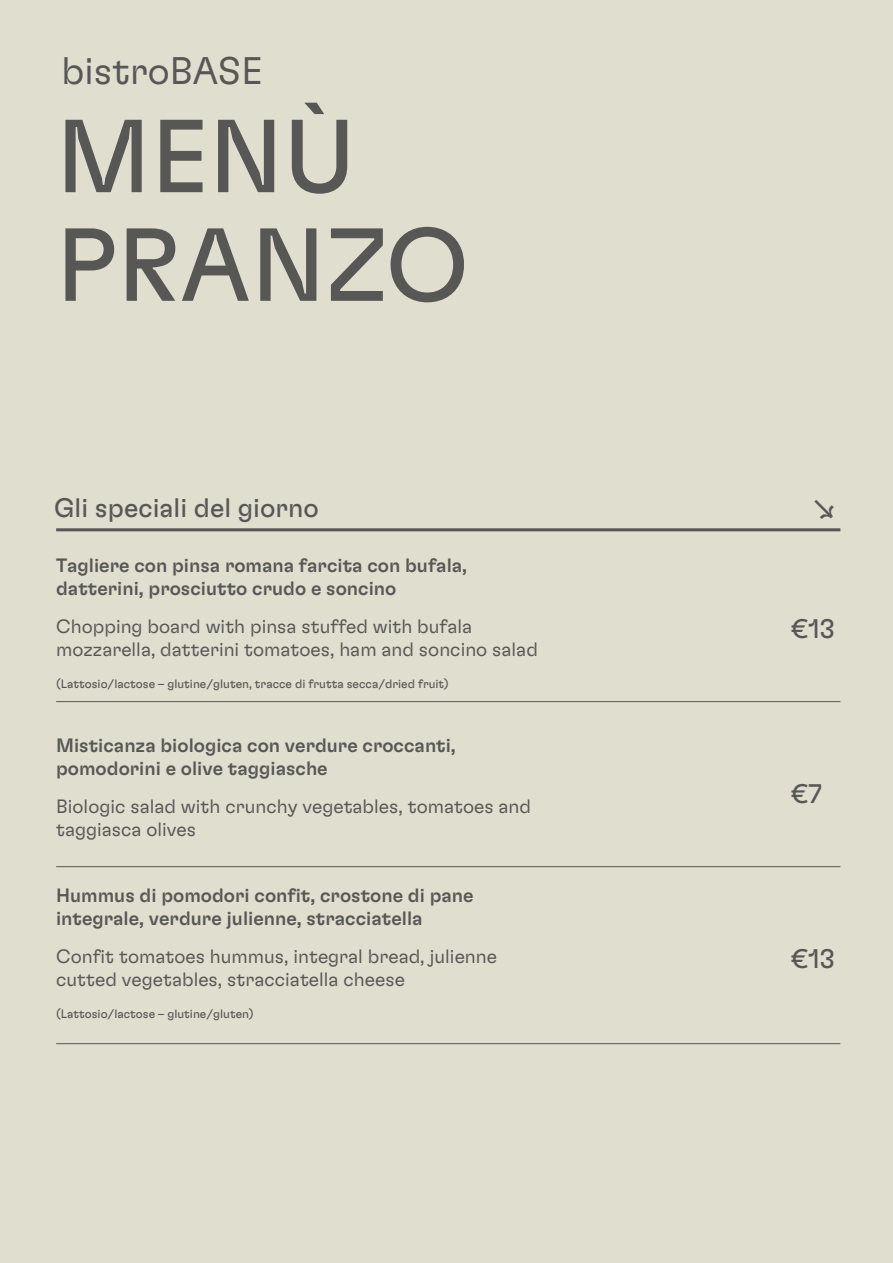
<style>
.page{position:relative;width:893px;height:1263px;background:#e0decf}
.page>*{position:absolute;margin:0;border:0;box-sizing:border-box;transform-origin:0 0}
.t1{font:103.5px/108.6px "GT Flexa";color:#575756}
.t2{font:300 38.4px "GT Flexa";color:#575756}
.t3{font:26.85px "GT Flexa";color:#575756}
.t4{font:500 26.85px "GT Flexa";color:#575756}
.t5{font:300 19.35px/23.2px "GT Flexa";color:#575756}
.t6{font:500 19.35px/23.2px "GT Flexa";color:#575756}
.t7{font:12.15px "GT Flexa";color:#575756}
</style>
<div class="page">
<hr style="left:56px;top:528px;width:784px;height:3px;background:#575756">
<hr style="left:56px;top:701px;width:784px;height:1px;background:#575756">
<hr style="left:56px;top:866px;width:784px;height:1px;background:#575756">
<hr style="left:56px;top:1043px;width:784px;height:1px;background:#575756">
<h2 class="t2" style="left:61px;top:47px;width:203px">bistroBASE</h2>
<h1 class="t1" style="left:56px;top:98px;width:414px">MENÙ<br>PRANZO</h1>
<h3 class="t3" style="left:54px;top:490px;width:266px">Gli speciali del giorno</h3>
<p class="t6" style="left:56px;top:553px;width:412px">Tagliere con pinsa romana farcita con bufala, datterini, prosciutto crudo e soncino</p>
<p class="t5" style="left:56px;top:614px;width:483px">Chopping board with pinsa stuffed with bufala mozzarella, datterini tomatoes, ham and soncino salad</p>
<p class="t7" style="left:56px;top:676px;width:394px">(Lattosio/lactose – glutine/gluten, tracce di frutta secca/dried fruit)</p>
<p class="t6" style="left:56px;top:733px;width:401px">Misticanza biologica con verdure croccanti, pomodorini e olive taggiasche</p>
<p class="t5" style="left:56px;top:794px;width:476px">Biologic salad with crunchy vegetables, tomatoes and taggiasca olives</p>
<p class="t6" style="left:56px;top:883px;width:419px">Hummus di pomodori confit, crostone di pane integrale, verdure julienne, stracciatella</p>
<p class="t5" style="left:56px;top:944px;width:442px">Confit tomatoes hummus, integral bread, julienne cutted vegetables, stracciatella cheese</p>
<p class="t7" style="left:56px;top:1006px;width:199px">(Lattosio/lactose – glutine/gluten)</p>
<h3 class="t4" style="left:813px;top:493px;width:23px">↘</h3>
<h3 class="t3" style="left:791px;top:611px;width:45px">€13</h3>
<h3 class="t3" style="left:791px;top:776px;width:32px">€7</h3>
<h3 class="t3" style="left:791px;top:941px;width:45px">€13</h3>
</div>
